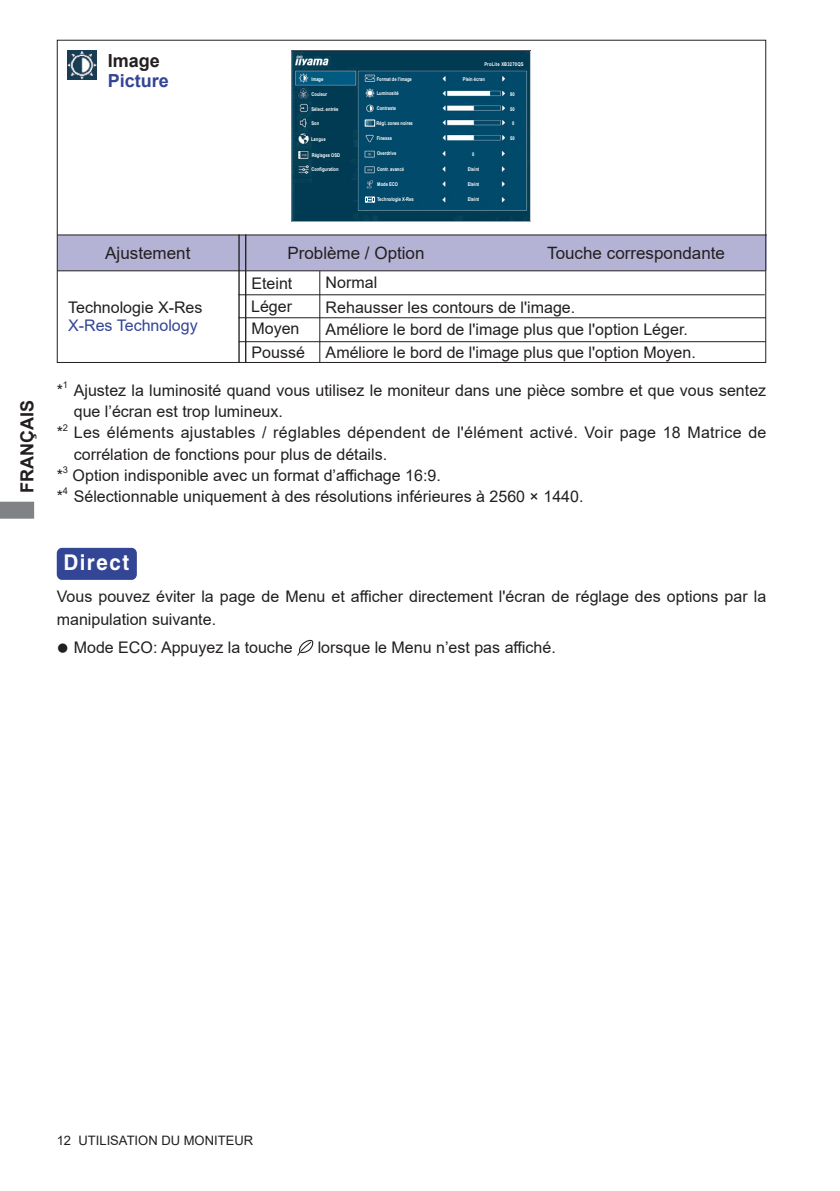
<style>
.page{position:relative;width:840px;height:1191px;background:#fff}
.page>*{position:absolute;margin:0;border:0;box-sizing:border-box;transform-origin:0 0}
.t1{font:700 21.6px "Helvetica";letter-spacing:.075em;color:#fff;scale:.95 1}
.t2{font:700 18px "Arial";color:#231f20}
.t3{font:700 18px "Arial";color:#334595}
.t4{font:17px "Arial";color:#231f20}
.t5{font:16px/23px "Arial";color:#231f20}
.t6{font:16px/21.2px "Arial";letter-spacing:.02em;color:#231f20}
.t7{font:16px "Arial";color:#334595}
.t8{font:13px "Arial";color:#231f20}
.t9{font:9.4px "Arial";color:#231f20}
.t10{font:700 5.2px "Arial";color:#fff;scale:.8 1}
.t11{font:700 5.2px "Arial";letter-spacing:.05em;color:#fff;scale:.8 1}
</style>
<div class="page">
<svg style="left:0;top:502px;width:34px;height:16px"></svg>
<div style="left:57px;top:235px;width:709px;height:36px;background:#b4b3d5;border:2px solid #b4b3d5"></div>
<img style="left:291px;top:51px;width:239px;height:171px">
<svg style="left:364px;top:196px;width:11px;height:6px"></svg>
<div style="left:365px;top:120px;width:10px;height:6px;border:1px solid #fff"></div>
<svg style="left:365px;top:120px;width:7px;height:7px"></svg>
<img style="left:67px;top:51px;width:29px;height:29px">
<hr style="left:57px;top:234px;width:709px;height:1px;background:#231f20">
<hr style="left:238px;top:234px;width:1px;height:129px;background:#231f20">
<hr style="left:245px;top:234px;width:1px;height:129px;background:#231f20">
<hr style="left:57px;top:270px;width:708px;height:1px;background:#231f20">
<hr style="left:319px;top:271px;width:1px;height:91px;background:#231f20">
<hr style="left:238px;top:294px;width:526px;height:1px;background:#231f20">
<hr style="left:238px;top:317px;width:527px;height:1px;background:#231f20">
<hr style="left:238px;top:341px;width:527px;height:1px;background:#231f20">
<svg style="left:297px;top:640px;width:16px;height:15px"></svg>
<div style="left:58px;top:549px;width:78px;height:30px;background:#334595;border-radius:4px"></div>
<div style="left:57px;top:548px;width:80px;height:32px;border:2px solid #334595;border-radius:4px"></div>
<p class="t2" style="left:14px;top:493px;width:94px;rotate:-90deg">FRANÇAIS</p>
<p class="t2" style="left:108px;top:48px;width:54px">Image</p>
<p class="t3" style="left:108px;top:68px;width:63px">Picture</p>
<p class="t10" style="left:311px;top:75px;width:16px">Image</p>
<p class="t10" style="left:311px;top:90px;width:21px">Couleur</p>
<p class="t10" style="left:311px;top:105px;width:35px">Sélect. entrée</p>
<p class="t10" style="left:311px;top:120px;width:11px">Son</p>
<p class="t10" style="left:311px;top:135px;width:20px">Langue</p>
<p class="t10" style="left:311px;top:151px;width:37px">Réglages OSD</p>
<p class="t10" style="left:311px;top:165px;width:35px">Configuration</p>
<p class="t10" style="left:376px;top:75px;width:45px">Format de l'image</p>
<p class="t10" style="left:376px;top:90px;width:29px">Luminosité</p>
<p class="t10" style="left:376px;top:105px;width:25px">Contraste</p>
<p class="t10" style="left:376px;top:119px;width:47px">Régl. zones noires</p>
<p class="t10" style="left:376px;top:134px;width:21px">Finesse</p>
<p class="t10" style="left:377px;top:150px;width:25px">Overdrive</p>
<p class="t10" style="left:377px;top:165px;width:35px">Contr. avancé</p>
<p class="t10" style="left:377px;top:180px;width:27px">Mode ECO</p>
<p class="t10" style="left:377px;top:195px;width:47px">Technologie X-Res</p>
<p class="t11" style="left:484px;top:60px;width:50px">ProLite XB3270QS</p>
<p class="t10" style="left:462px;top:75px;width:29px">Plein écran</p>
<p class="t10" style="left:472px;top:150px;width:4px">0</p>
<p class="t10" style="left:467px;top:165px;width:16px">Eteint</p>
<p class="t10" style="left:467px;top:180px;width:16px">Eteint</p>
<p class="t10" style="left:467px;top:195px;width:16px">Eteint</p>
<p class="t10" style="left:510px;top:90px;width:7px">80</p>
<p class="t10" style="left:510px;top:105px;width:7px">50</p>
<p class="t10" style="left:511px;top:120px;width:4px">0</p>
<p class="t10" style="left:510px;top:134px;width:7px">50</p>
<p class="t4" style="left:105px;top:241px;width:87px">Ajustement</p>
<p class="t4" style="left:287px;top:241px;width:139px">Problème / Option</p>
<p class="t4" style="left:547px;top:241px;width:179px">Touche correspondante</p>
<p class="t5" style="left:68px;top:296px;width:136px">Technologie X-Res</p>
<p class="t7" style="left:68px;top:315px;width:131px">X-Res Technology</p>
<p class="t5" style="left:251px;top:271px;width:43px">Eteint<br>Léger</p>
<p class="t5" style="left:325px;top:270px;width:251px;line-height:24.4px">Normal<br>Rehausser les contours de l'image.</p>
<p class="t5" style="left:325px;top:341px;width:371px">Améliore le bord de l'image plus que l'option Moyen.</p>
<p class="t5" style="left:251px;top:317px;width:50px">Moyen</p>
<p class="t5" style="left:325px;top:318px;width:363px">Améliore le bord de l'image plus que l'option Léger.</p>
<p class="t5" style="left:251px;top:341px;width:55px">Poussé</p>
<p class="t5" style="left:57px;top:378px;width:8px">*</p>
<p class="t9" style="left:63px;top:378px;width:7px">1</p>
<p class="t5" style="left:74px;top:379px;width:693px;line-height:21.2px">Ajustez la luminosité quand vous utilisez le moniteur dans une pièce sombre et que vous sentez que l’écran est trop lumineux.</p>
<p class="t5" style="left:57px;top:421px;width:8px">*</p>
<p class="t9" style="left:63px;top:421px;width:7px">2</p>
<p class="t6" style="left:74px;top:422px;width:693px">Les éléments ajustables / réglables dépendent de l'élément activé. Voir page 18 Matrice de corrélation de fonctions pour plus de détails.</p>
<p class="t5" style="left:57px;top:464px;width:8px">*</p>
<p class="t9" style="left:63px;top:463px;width:7px">3</p>
<p class="t5" style="left:73px;top:464px;width:369px">Option indisponible avec un format d’affichage 16:9.</p>
<p class="t5" style="left:57px;top:485px;width:8px">*</p>
<p class="t9" style="left:63px;top:485px;width:7px">4</p>
<p class="t5" style="left:74px;top:485px;width:511px">Sélectionnable uniquement à des résolutions inférieures à 2560 × 1440.</p>
<h1 class="t1" style="left:63px;top:549px;width:71px">Direct</h1>
<p class="t5" style="left:57px;top:585px;width:710px">Vous pouvez éviter la page de Menu et afficher directement l'écran de réglage des options par la manipulation suivante.</p>
<p class="t5" style="left:57px;top:636px;width:237px">● Mode ECO: Appuyez la touche</p>
<p class="t5" style="left:317px;top:636px;width:239px">lorsque le Menu n’est pas affiché.</p>
<p class="t8" style="left:57px;top:1131px;width:198px">12 UTILISATION DU MONITEUR</p>
</div>
